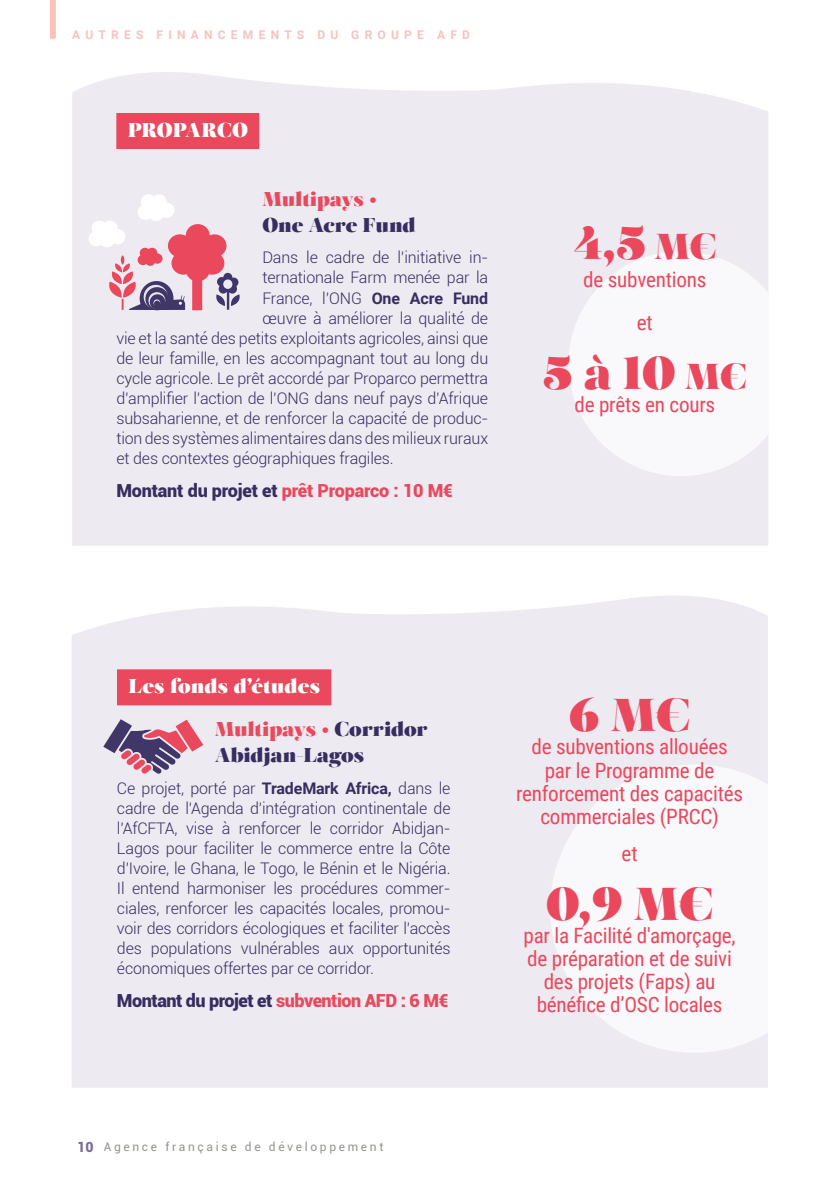
<style>
.page{position:relative;width:840px;height:1191px;background:#fff}
.page>*{position:absolute;margin:0;border:0;box-sizing:border-box;transform-origin:0 0}
.t1{font:46px "Salome";color:#e9485d}
.t2{font:21.2px/23px "Roboto Condensed";letter-spacing:-.01em;color:#e9485d;text-align:center}
.t3{font:20px/43px "Salome";letter-spacing:-.005em;color:#fff}
.t4{font:20px "Salome";letter-spacing:-.01em;color:#372d60}
.t5{font:20px "Salome";letter-spacing:-.015em;color:#e9485d}
.t6{font:900 18px "Roboto";letter-spacing:-.025em;color:#372d60}
.t7{font:300 16px/20px "Roboto";letter-spacing:-.01em;color:#372d60;text-align:justify}
.t8{font:12px "Roboto";letter-spacing:.22em;color:#959490}
.t9{font:700 12px "Roboto";letter-spacing:.435em;color:#f9c2bb}
.s1{font-weight:700}
.s2{color:#e9485d}
.s3{font-size:36px}
.s4{color:#372d60}
.s5{font-weight:900;font-size:14px;color:#7a6e98}
</style>
<div class="page">
<div style="left:72px;top:72px;width:696px;height:474px;background:#edeaf1"></div>
<div style="left:72px;top:595px;width:695px;height:492px;background:#edeaf1"></div>
<div style="left:50px;top:0;width:6px;height:39px;background:#f9c2bb"></div>
<div style="left:117px;top:669px;width:214px;height:36px;background:#e9485d"></div>
<div style="left:116px;top:113px;width:143px;height:36px;background:#e9485d"></div>
<div style="left:568px;top:251px;width:225px;height:225px;background:#f9f8fa;border-radius:50%"></div>
<svg style="left:88px;top:194px;width:153px;height:118px;background:#e1bfcb"></svg>
<div style="left:550px;top:764px;width:288px;height:288px;background:#f9f8fa;border-radius:50%"></div>
<svg style="left:103px;top:719px;width:100px;height:55px;background:#ba97ad"></svg>
<p class="t9" style="left:72px;top:26px;width:399px">AUTRES FINANCEMENTS DU GROUPE AFD</p>
<p class="t3" style="left:128px;top:108px;width:122px">PROPARCO</p>
<p class="t5" style="left:262px;top:186px;width:116px">Multipays •</p>
<p class="t4" style="left:262px;top:212px;width:155px">One Acre Fund</p>
<p class="t7" style="left:262px;top:247px;width:227px">Dans le cadre de l’initiative in-</p>
<p class="t7" style="left:262px;top:267px;width:227px">ternationale Farm menée par la</p>
<p class="t7" style="left:262px;top:287px;width:227px">France, l’ONG <span class="s1">One Acre Fund</span></p>
<p class="t7" style="left:262px;top:307px;width:227px">œuvre à améliorer la qualité de</p>
<p class="t7" style="left:116px;top:327px;width:373px">vie et la santé des petits exploitants agricoles, ainsi que</p>
<p class="t7" style="left:116px;top:347px;width:373px">de leur famille, en les accompagnant tout au long du</p>
<p class="t7" style="left:116px;top:367px;width:373px">cycle agricole. Le prêt accordé par Proparco permettra</p>
<p class="t7" style="left:116px;top:387px;width:373px">d’amplifier l’action de l’ONG dans neuf pays d’Afrique</p>
<p class="t7" style="left:116px;top:407px;width:373px">subsaharienne, et de renforcer la capacité de produc-</p>
<p class="t7" style="left:116px;top:427px;width:373px">tion des systèmes alimentaires dans des milieux ruraux</p>
<p class="t7" style="left:116px;top:447px;width:279px">et des contextes géographiques fragiles.</p>
<p class="t6" style="left:116px;top:478px;width:338px">Montant du projet et <span class="s2">prêt Proparco : 10 M€</span></p>
<h1 class="t1" style="left:572px;top:212px;width:145px">4,5 <span class="s3">M€</span></h1>
<h2 class="t2" style="left:583px;top:257px;width:125px;line-height:42.8px">de subventions et</h2>
<h1 class="t1" style="left:542px;top:343px;width:205px">5 à 10 <span class="s3">M€</span></h1>
<h2 class="t2" style="left:574px;top:392px;width:142px">de prêts en cours</h2>
<p class="t3" style="left:214px;top:665px;width:214px;text-indent:-86px">Les fonds d’études<br><span class="s2">Multipays •</span> <span class="s4">Corridor</span></p>
<p class="t4" style="left:214px;top:742px;width:151px">Abidjan-Lagos</p>
<p class="t7" style="left:117px;top:777px;width:335px">Ce projet, porté par <span class="s1">TradeMark Africa,</span> dans le cadre de l'Agenda d'intégration continentale de l'AfCFTA, vise à renforcer le corridor Abidjan-Lagos pour faciliter le commerce entre la Côte d'Ivoire, le Ghana, le Togo, le Bénin et le Nigéria.<br>Il entend harmoniser les procédures commer&shy;ciales, renforcer les capacités locales, promou&shy;voir des corridors écologiques et faciliter l'accès des populations vulnérables aux opportunités économiques offertes par ce corridor.</p>
<p class="t6" style="left:117px;top:988px;width:333px">Montant du projet et <span class="s2">subvention AFD : 6 M€</span></p>
<p class="t8" style="left:77px;top:1138px;width:307px"><span class="s5">10</span> Agence française de développement</p>
<h1 class="t1" style="left:568px;top:685px;width:123px">6 M€</h1>
<h2 class="t2" style="left:515px;top:734px;width:228px">de subventions allouées par le Programme de renforcement des capacités commerciales (PRCC)</h2>
<h2 class="t2" style="left:621px;top:841px;width:17px">et</h2>
<h1 class="t1" style="left:545px;top:873px;width:169px">0,9 M€</h1>
<h2 class="t2" style="left:523px;top:923px;width:213px">par la Facilité d'amorçage, de préparation et de suivi des projets (Faps) au bénéfice d’OSC locales</h2>
</div>
